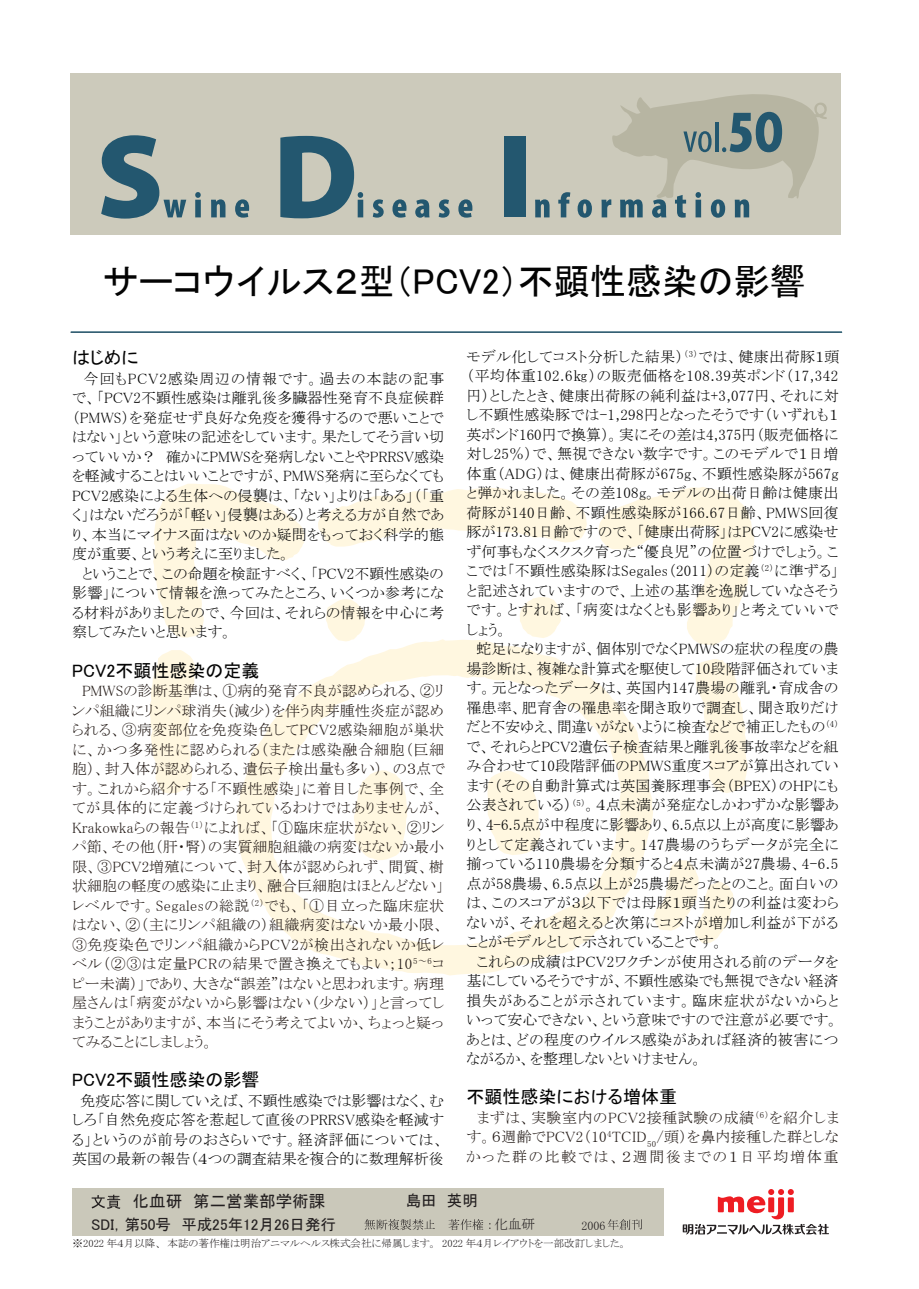
<style>
.page{position:relative;width:919px;height:1289px;background:#fff}
.page>*{position:absolute;margin:0;border:0;box-sizing:border-box;transform-origin:0 0}
.t1{font:36px "MS P Gothic";color:#030303}
.t2{font:18px "MS P Gothic";color:#030303}
.t3{font:16.5px "MS P Gothic";color:#231f20}
.t4{font:15.45px "MS P Gothic";color:#231f20}
.t5{font:15px/19.5px "MS P Mincho";letter-spacing:.01em;color:#030303;text-align:justify}
.t6{font:15px/19.5px "MS P Mincho";letter-spacing:.015em;color:#211814;text-align:justify}
.t7{font:13.5px "MS Mincho";color:#231f20}
.t8{font:12.15px "MS P Mincho";color:#231f20}
.t9{font:10.5px "MS P Mincho";color:#231f20}
</style>
<div class="page">
<svg style="left:237px;top:639px;width:416px;height:336px"></svg>
<svg style="left:268px;top:673px;width:355px;height:274px"></svg>
<svg style="left:486px;top:769px;width:55px;height:86px"></svg>
<svg style="left:353px;top:769px;width:55px;height:92px"></svg>
<svg style="left:520px;top:597px;width:41px;height:41px"></svg>
<svg style="left:325px;top:599px;width:41px;height:43px"></svg>
<svg style="left:153px;top:484px;width:152px;height:154px"></svg>
<svg style="left:150px;top:650px;width:45px;height:144px"></svg>
<svg style="left:318px;top:487px;width:268px;height:59px"></svg>
<svg style="left:598px;top:487px;width:156px;height:160px"></svg>
<svg style="left:695px;top:659px;width:53px;height:134px"></svg>
<svg style="left:652px;top:858px;width:81px;height:86px"></svg>
<hr style="left:71px;top:331px;width:771px;height:2px;background:#21546a">
<div style="left:72px;top:1187px;width:591px;height:48px;background:#cac8ba"></div>
<svg style="left:364px;top:1219px;width:71px;height:11px"></svg>
<svg style="left:448px;top:1219px;width:35px;height:11px"></svg>
<svg style="left:607px;top:1219px;width:35px;height:11px"></svg>
<svg style="left:92px;top:1194px;width:28px;height:14px"></svg>
<div style="left:71px;top:73px;width:769px;height:162px;background:#cccabb"></div>
<svg style="left:101px;top:135px;width:85px;height:84px"></svg>
<svg style="left:195px;top:192px;width:6px;height:25px"></svg>
<svg style="left:211px;top:199px;width:14px;height:18px"></svg>
<svg style="left:235px;top:199px;width:14px;height:19px"></svg>
<svg style="left:280px;top:136px;width:83px;height:82px"></svg>
<svg style="left:373px;top:199px;width:10px;height:19px"></svg>
<svg style="left:392px;top:199px;width:14px;height:19px"></svg>
<svg style="left:415px;top:199px;width:14px;height:19px"></svg>
<svg style="left:438px;top:199px;width:11px;height:19px"></svg>
<svg style="left:458px;top:199px;width:14px;height:19px"></svg>
<div style="left:503px;top:136px;width:22px;height:81px;background:#23576f"></div>
<svg style="left:535px;top:199px;width:14px;height:18px"></svg>
<svg style="left:558px;top:192px;width:12px;height:25px"></svg>
<svg style="left:577px;top:199px;width:15px;height:19px"></svg>
<svg style="left:601px;top:94px;width:226px;height:124px"></svg>
<svg style="left:682px;top:1189px;width:147px;height:45px"></svg>
<h1 class="t1" style="left:103px;top:263px;width:704px">サーコウイルス２型（PCV2）不顕性感染の影響</h1>
<p class="t2" style="left:72px;top:349px;width:68px">はじめに</p>
<p class="t5" style="left:72px;top:368px;width:373px;text-align:left;text-indent:12px">今回もPCV2感染周辺の情報です。過去の本誌の記事で、「PCV2不顕性感染は離乳後多臓器性発育不良症候群（PMWS）を発症せず良好な免疫を獲得するので悪いことではない」という意味の記述をしています。果たしてそう言い切っていいか？　確かにPMWSを発病しないことやPRRSV感染を軽減することはいいことですが、PMWS発病に至らなくても<br>PCV2感染による生体への侵襲は、「ない」よりは「ある」（「重く」はないだろうが「軽い」侵襲はある）と考える方が自然であり、本当にマイナス面はないのか疑問をもっておく科学的態度が重要、という考えに至りました。<br>　ということで、この命題を検証すべく、「PCV2不顕性感染の影響」について情報を漁ってみたところ、いくつか参考になる材料がありましたので、今回は、それらの情報を中心に考察してみたいと思います。</p>
<p class="t2" style="left:72px;top:661px;width:189px">PCV2不顕性感染の定義</p>
<p class="t6" style="left:72px;top:680px;width:374px;text-indent:10px">PMWSの診断基準は、①病的発育不良が認められる、②リンパ組織にリンパ球消失（減少）を伴う肉芽腫性炎症が認められる、③病変部位を免疫染色してPCV2感染細胞が巣状に、かつ多発性に認められる（または感染融合細胞（巨細胞）、封入体が認められる、遺伝子検出量も多い）、の3点です。これから紹介する「不顕性感染」に着目した事例で、全てが具体的に定義づけられているわけではありませんが、Krakowkaらの報告<sup>（1）</sup>によれば、「①臨床症状がない、②リンパ節、その他（肝・腎）の実質細胞組織の病変はないか最小限、③PCV2増殖について、封入体が認められず、間質、樹状細胞の軽度の感染に止まり、融合巨細胞はほとんどない」レベルです。Segalesの総説<sup>（2）</sup>でも、「①目立った臨床症状はない、②（主にリンパ組織の）組織病変はないか最小限、③免疫染色でリンパ組織からPCV2が検出されないか低レベル（②③は定量PCRの結果で置き換えてもよい；10<sup>5～6</sup>コピー未満）」であり、大きな“誤差”はないと思われます。病理屋さんは「病変がないから影響はない（少ない）」と言ってしまうことがありますが、本当にそう考えてよいか、ちょっと疑ってみることにしましょう。</p>
<p class="t2" style="left:72px;top:1070px;width:189px">PCV2不顕性感染の影響</p>
<p class="t5" style="left:72px;top:1090px;width:374px;text-align:center">免疫応答に関していえば、不顕性感染では影響はなく、むしろ「自然免疫応答を惹起して直後のPRRSV感染を軽減する」というのが前号のおさらいです。経済評価については、英国の最新の報告（４つの調査結果を複合的に数理解析後</p>
<p class="t6" style="left:407px;top:758px;width:11px">３</p>
<p class="t5" style="left:466px;top:346px;width:374px">モデル化してコスト分析した結果）<sup>（3）</sup>では、健康出荷豚1頭（平均体重102.6㎏）の販売価格を108.39英ポンド（17,342円）としたとき、健康出荷豚の純利益は+3,077円、それに対し不顕性感染豚では-1,298円となったそうです（いずれも１英ポンド160円で換算）。実にその差は4,375円（販売価格に対し25％）で、無視できない数字です。このモデルで１日増体重（ADG）は、健康出荷豚が675g、不顕性感染豚が567gと弾かれました。その差108g。モデルの出荷日齢は健康出荷豚が140日齢、不顕性感染豚が166.67日齢、PMWS回復豚が173.81日齢ですので、「健康出荷豚」はPCV2に感染せず何事もなくスクスク育った“優良児”の位置づけでしょう。ここでは「不顕性感染豚はSegales（2011）の定義<sup>（2）</sup>に準ずる」と記述されていますので、上述の基準を逸脱していなさそうです。とすれば、「病変はなくとも影響あり」と考えていいでしょう。</p>
<p class="t5" style="left:466px;top:639px;width:374px;text-indent:10px">蛇足になりますが、個体別でなくPMWSの症状の程度の農場診断は、複雑な計算式を駆使して10段階評価されています。元となったデータは、英国内147農場の離乳・育成舎の罹患率、肥育舎の罹患率を聞き取りで調査し、聞き取りだけだと不安ゆえ、間違いがないように検査などで補正したもの<sup>（4）</sup>で、それらとPCV2遺伝子検査結果と離乳後事故率などを組み合わせて10段階評価のPMWS重度スコアが算出されています（その自動計算式は英国養豚理事会（BPEX）のHPにも公表されている）<sup>（5）</sup>。４点未満が発症なしかわずかな影響あり、4-6.5点が中程度に影響あり、6.5点以上が高度に影響ありとして定義されています。147農場のうちデータが完全に揃っている110農場を分類すると４点未満が27農場、4-6.5点が58農場、6.5点以上が25農場だったとのこと。面白いのは、このスコアが３以下では母豚１頭当たりの利益は変わらないが、それを超えると次第にコストが増加し利益が下がることがモデルとして示されていることです。</p>
<p class="t5" style="left:466px;top:951px;width:373px;text-indent:10px">これらの成績はPCV2ワクチンが使用される前のデータを基にしているそうですが、不顕性感染でも無視できない経済損失があることが示されています。臨床症状がないからといって安心できない、という意味ですので注意が必要です。あとは、どの程度のウイルス感染があれば経済的被害につながるか、を整理しないといけません。</p>
<p class="t2" style="left:466px;top:1087px;width:212px">不顕性感染における増体重</p>
<p class="t6" style="left:466px;top:1107px;width:374px;text-indent:11px">まずは、実験室内のPCV2接種試験の成績<sup>（6）</sup>を紹介します。６週齢でPCV2（10<sup>4</sup>TCID<sub>50</sub>/頭）を鼻内接種した群としなかった群の比較では、２週間後までの１日平均増体重</p>
<p class="t5" style="left:815px;top:346px;width:11px">１</p>
<p class="t3" style="left:133px;top:1193px;width:194px">化血研　第二営業部学術課</p>
<p class="t4" style="left:91px;top:1216px;width:246px">SDI，第50号　平成25年12月26日発行</p>
<p class="t4" style="left:406px;top:1192px;width:74px">島田　英明</p>
<p class="t7" style="left:494px;top:1217px;width:42px">化血研</p>
<p class="t8" style="left:581px;top:1218px;width:26px">2006</p>
<p class="t9" style="left:73px;top:1237px;width:555px">※2022 年４月以降、本誌の著作権は明治アニマルヘルス株式会社に帰属します。 2022 年４月レイアウトを一部改訂しました。</p>
</div>
